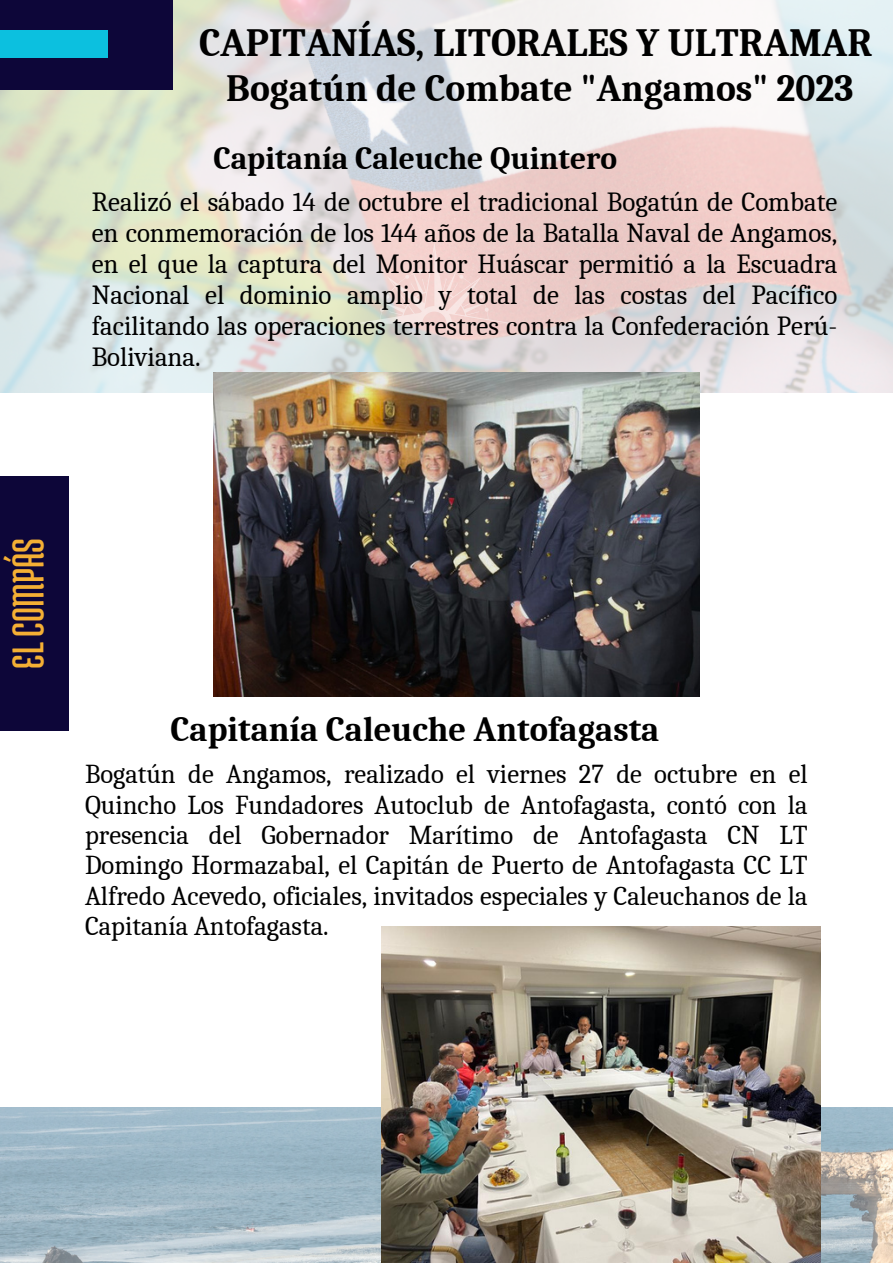
<style>
.page{position:relative;width:893px;height:1264px;background:#fff}
.page>*{position:absolute;margin:0;border:0;box-sizing:border-box;transform-origin:0 0}
.t1{font:47.25px "Medula One";color:#f4af34}
.t2{font:700 38.85px "Caladea";color:#000}
.t3{font:700 37.5px "Caladea";color:#000}
.t4{font:700 34.5px "Caladea";color:#000}
.t5{font:700 31.5px "Caladea";color:#000}
.t6{font:26.85px/30.9px "Caladea";color:#000;text-align:justify}
.t7{font:26.55px/30.3px "Caladea";color:#000;text-align:justify}
</style>
<div class="page">
<img style="left:0;top:0;width:892px;height:392px">
<div style="left:0;top:476px;width:68px;height:254px;background:#0d0639"></div>
<div style="left:0;top:0;width:172px;height:89px;background:#0d0639"></div>
<svg style="left:353px;top:243px;width:162px;height:81px;background:#edd4d0"></svg>
<img style="left:213px;top:373px;width:486px;height:323px">
<div style="left:0;top:30px;width:108px;height:28px;background:#0cc0df"></div>
<img style="left:0;top:1107px;width:892px;height:155px">
<img style="left:382px;top:926px;width:438px;height:336px">
<p class="t2" style="left:199px;top:21px;width:674px">CAPITANÍAS, LITORALES Y ULTRAMAR</p>
<p class="t3" style="left:226px;top:67px;width:628px">Bogatún de Combate "Angamos" 2023</p>
<p class="t5" style="left:213px;top:141px;width:405px">Capitanía Caleuche Quintero</p>
<p class="t6" style="left:92px;top:187px;width:747px">Realizó el sábado 14 de octubre el tradicional Bogatún de Combate en conmemoración de los 144 años de la Batalla Naval de Angamos, en el que la captura del Monitor Huáscar permitió a la Escuadra Nacional el dominio amplio y total de las costas del Pacífico facilitando las operaciones terrestres contra la Confederación Perú-Boliviana.</p>
<p class="t1" style="left:4px;top:668px;width:132px;rotate:-90deg">ELCOMPÁS</p>
<p class="t4" style="left:170px;top:710px;width:490px">Capitanía Caleuche Antofagasta</p>
<p class="t7" style="left:85px;top:759px;width:724px">Bogatún de Angamos, realizado el viernes 27 de octubre en el Quincho Los Fundadores Autoclub de Antofagasta, contó con la presencia del Gobernador Marítimo de Antofagasta CN LT Domingo Hormazabal, el Capitán de Puerto de Antofagasta CC LT Alfredo Acevedo, oficiales, invitados especiales y Caleuchanos de la Capitanía Antofagasta.</p>
</div>
